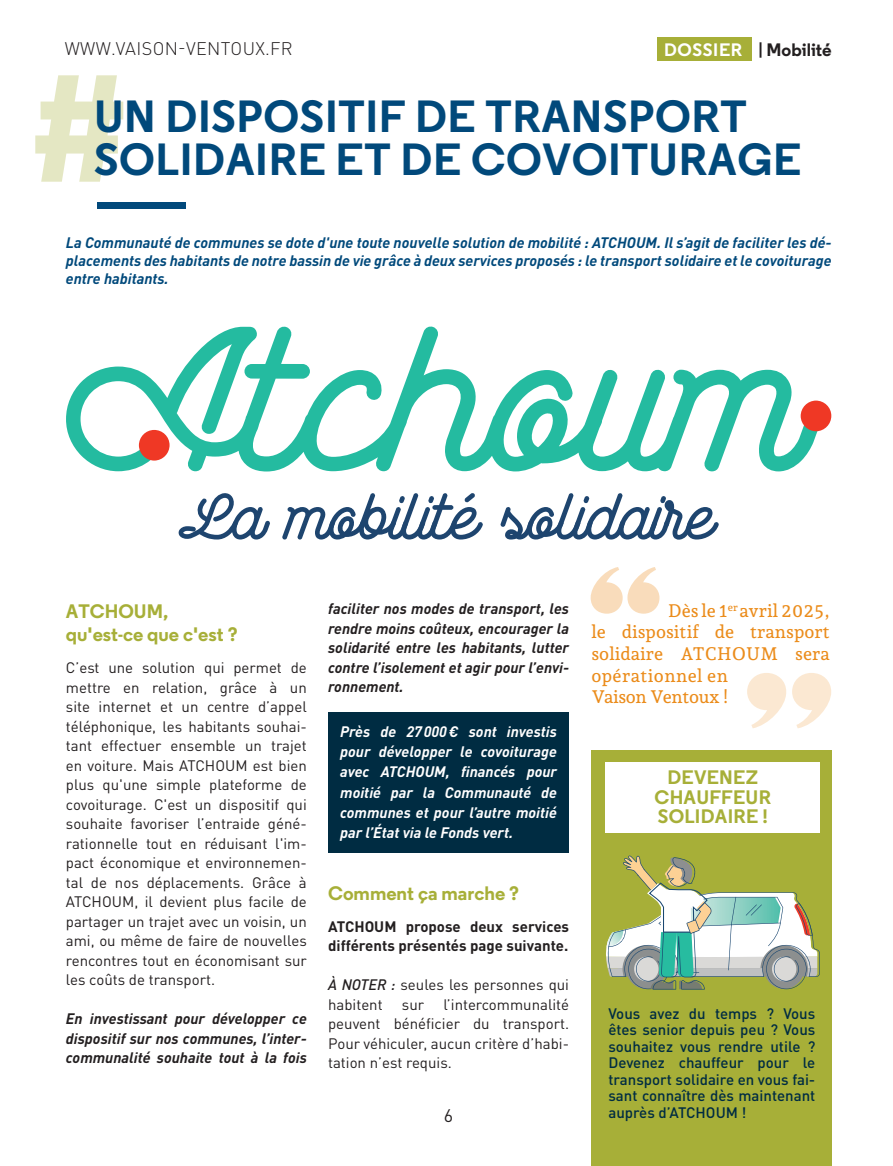
<style>
.page{position:relative;width:893px;height:1166px;background:#fff}
.page>*{position:absolute;margin:0;border:0;box-sizing:border-box;transform-origin:0 0}
.t1{font:700 45px "Regular";letter-spacing:.015em;color:#01497b}
.t2{font:700 19.5px "Regular";color:#a7af38}
.t3{font:18px/21.6px "Andada Pro";color:#eb8c1b;text-align:justify}
.t4{font:300 18px "DIN Pro";letter-spacing:.02em;color:#231f20}
.t5{font:18px "Andada Pro";letter-spacing:-.02em;color:#eb8c1b}
.t6{font:700 18px "Regular";color:#231f20}
.t7{font:700 18px "Regular";letter-spacing:.035em;color:#fff}
.t8{font:18px "DIN Pro";color:#231f20}
.t9{font:15px/19.5px "DIN Pro";color:#231f20;text-align:justify}
.t10{font:italic 700 15px/19.5px "DIN Pro";color:#231f20;text-align:justify}
.t11{font:italic 700 15px/18px "DIN Pro";color:#01497b;text-align:justify}
.t12{font:500 15px/16.5px "DIN Pro";color:#002c42;text-align:justify}
.t13{font:italic 700 15px/20.2px "DIN Pro";color:#fff;text-align:justify}
.t14{font:700 15px/19.5px "DIN Pro";color:#231f20}
.s1{font-weight:500;font-style:italic}
</style>
<div class="page">
<div style="left:591px;top:750px;width:240px;height:415px;background:#a7af38"></div>
<div style="left:606px;top:762px;width:214px;height:70px;background:#fff"></div>
<div style="left:328px;top:711px;width:241px;height:141px;background:#002c42"></div>
<svg style="left:35px;top:75px;width:88px;height:107px"></svg>
<div style="left:657px;top:37px;width:95px;height:24px;background:#a7af38"></div>
<svg style="left:747px;top:673px;width:84px;height:55px"></svg>
<svg style="left:591px;top:567px;width:68px;height:46px"></svg>
<svg style="left:606px;top:855px;width:214px;height:134px"></svg>
<div style="left:98px;top:202px;width:88px;height:7px;background:#01497b"></div>
<svg style="left:66px;top:326px;width:756px;height:145px"></svg>
<div style="left:801px;top:400px;width:30px;height:31px;background:#ef3825;border-radius:50%"></div>
<div style="left:139px;top:430px;width:31px;height:30px;background:#ef3825;border-radius:50%"></div>
<svg style="left:178px;top:493px;width:92px;height:46px"></svg>
<svg style="left:282px;top:493px;width:201px;height:46px"></svg>
<svg style="left:500px;top:493px;width:219px;height:46px"></svg>
<p class="t4" style="left:65px;top:35px;width:229px">WWW.VAISON-VENTOUX.FR</p>
<p class="t7" style="left:664px;top:38px;width:80px">DOSSIER</p>
<p class="t6" style="left:758px;top:38px;width:75px">| Mobilité</p>
<p class="t1" style="left:94px;top:86px;width:654px">UN DISPOSITIF DE TRANSPORT</p>
<p class="t1" style="left:94px;top:130px;width:709px">SOLIDAIRE ET DE COVOITURAGE</p>
<p class="t11" style="left:66px;top:232px;width:767px">La Communauté de communes se dote d'une toute nouvelle solution de mobilité : ATCHOUM. Il s’agit de faciliter les dé&shy;placements des habitants de notre bassin de vie grâce à deux services proposés : le transport solidaire et le covoiturage entre habitants.</p>
<p class="t2" style="left:66px;top:598px;width:104px">ATCHOUM,</p>
<p class="t2" style="left:66px;top:621px;width:173px">qu'est-ce que c'est ?</p>
<p class="t9" style="left:66px;top:656px;width:242px">C’est une solution qui permet de mettre en relation, grâce à un site internet et un centre d’appel téléphonique, les habitants souhai&shy;tant effectuer ensemble un trajet en voiture. Mais ATCHOUM est bien plus qu'une simple plateforme de covoiturage. C'est un dispositif qui souhaite favoriser l’entraide géné&shy;rationnelle tout en réduisant l'im&shy;pact économique et environnemen&shy;tal de nos déplacements. Grâce à ATCHOUM, il devient plus facile de partager un trajet avec un voisin, un ami, ou même de faire de nouvelles rencontres tout en économisant sur les coûts de transport.</p>
<p class="t10" style="left:66px;top:1007px;width:242px">En investissant pour développer ce dispositif sur nos communes, l’inter&shy;communalité souhaite tout à la fois</p>
<p class="t10" style="left:328px;top:597px;width:242px">faciliter nos modes de transport, les rendre moins coûteux, encourager la solidarité entre les habitants, lutter contre l’isolement et agir pour l’envi&shy;ronnement.</p>
<p class="t13" style="left:340px;top:719px;width:218px">Près de 27000€ sont investis pour développer le covoiturage avec ATCHOUM, financés pour moitié par la Communauté de communes et pour l’autre moitié par l’État via le Fonds vert.</p>
<p class="t2" style="left:328px;top:880px;width:192px">Comment ça marche ?</p>
<p class="t14" style="left:328px;top:914px;width:242px">ATCHOUM propose deux services différents présentés page suivante.</p>
<p class="t9" style="left:328px;top:973px;width:242px"><span class="s1">À NOTER :</span> seules les personnes qui habitent</p>
<p class="t9" style="left:328px;top:992px;width:242px;text-indent:115px">l’intercommunalité peuvent bénéficier du transport.<br>Pour véhiculer, aucun critère d’habi&shy;tation n’est requis.</p>
<p class="t9" style="left:402px;top:992px;width:24px">sur</p>
<p class="t8" style="left:444px;top:1101px;width:11px">6</p>
<p class="t3" style="left:591px;top:599px;width:240px;text-indent:77px">Dès le 1<sup>er</sup> avril 2025, le dispositif de transport solidaire ATCHOUM sera opérationnel en</p>
<p class="t5" style="left:591px;top:684px;width:139px">Vaison Ventoux !</p>
<p class="t2" style="left:667px;top:764px;width:92px">DEVENEZ</p>
<p class="t2" style="left:654px;top:784px;width:118px">CHAUFFEUR</p>
<p class="t2" style="left:658px;top:803px;width:111px">SOLIDAIRE !</p>
<p class="t12" style="left:608px;top:1003px;width:208px">Vous avez du temps ? Vous êtes senior depuis peu ? Vous souhaitez vous rendre utile ?<br>Devenez chauffeur pour le transport solidaire en vous fai&shy;sant connaître dès maintenant auprès d’ATCHOUM !</p>
</div>
